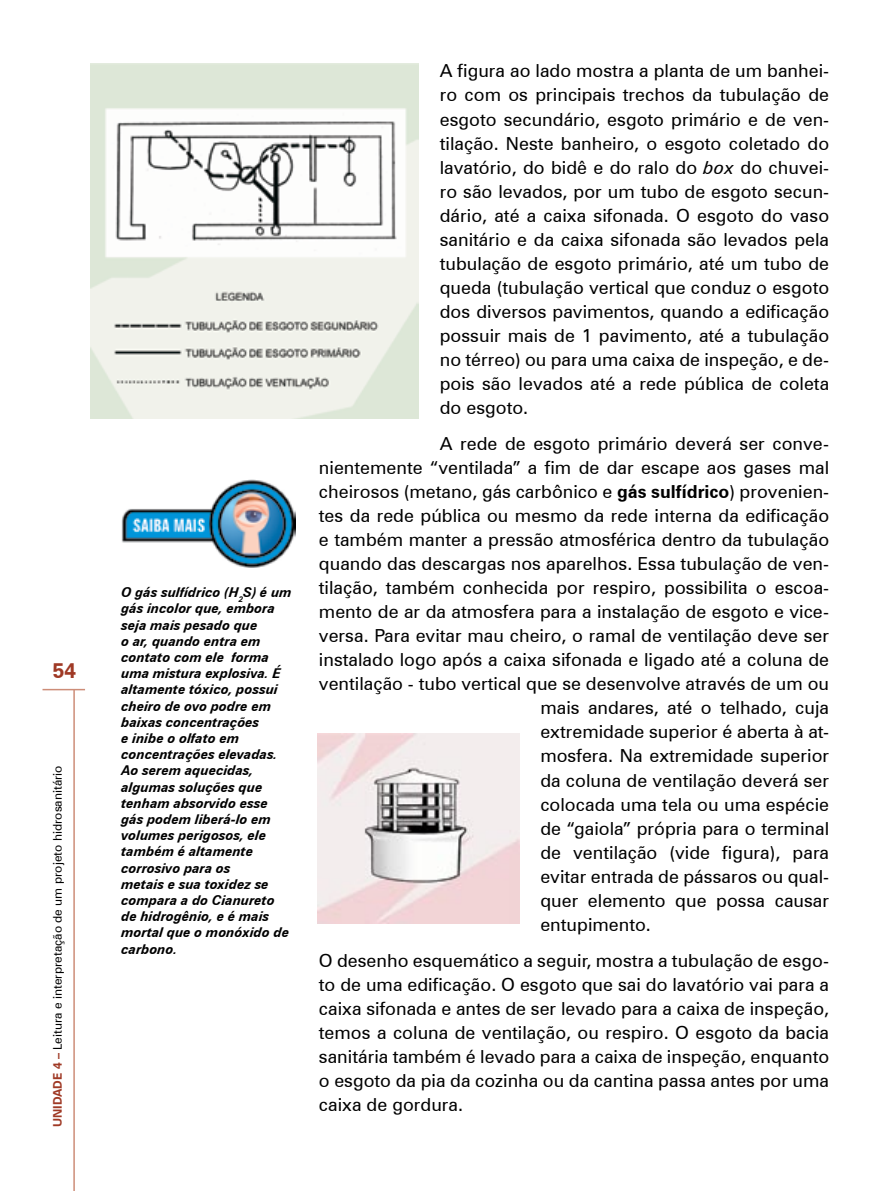
<style>
.page{position:relative;width:893px;height:1191px;background:#fff}
.page>*{position:absolute;margin:0;border:0;box-sizing:border-box;transform-origin:0 0}
.t1{font:700 21px "Zurich BT";color:#9f3925}
.t2{font:18px/24px "Zurich BT";color:#000;text-align:justify}
.t3{font:italic 700 13.5px/16.2px "Zurich BT";color:#000}
.t4{font:12px "Zurich BT";color:#000}
.s1{font-weight:700;color:#9f3925}
.s2{font-style:italic}
.s3{font-weight:700}
</style>
<div class="page">
<hr style="left:43px;top:689px;width:42px;height:1px;background:#cd8d78">
<hr style="left:73px;top:689px;width:2px;height:502px;background:#cd8d78">
<img style="left:91px;top:64px;width:327px;height:355px">
<img style="left:122px;top:480px;width:174px;height:87px">
<img style="left:318px;top:734px;width:201px;height:189px">
<p class="t1" style="left:53px;top:658px;width:25px">54</p>
<p class="t4" style="left:50px;top:1127px;width:363px;rotate:-90deg"><span class="s1">UNIDADE 4 –</span> Leitura e interpretação de um projeto hidrosanitário</p>
<p class="t3" style="left:122px;top:584px;width:172px">O gás sulfídrico (H<sub>2</sub>S) é um gás incolor que, embora seja mais pesado que<br>o ar, quando entra em contato com ele forma uma mistura explosiva. É altamente tóxico, possui cheiro de ovo podre em baixas concentrações<br>e inibe o olfato em concentrações elevadas.<br>Ao serem aquecidas, algumas soluções que tenham absorvido esse gás podem liberá-lo em volumes perigosos, ele também é altamente corrosivo para os<br>metais e sua toxidez se compara a do Cianureto de hidrogênio, e é mais mortal que o monóxido de carbono.</p>
<p class="t2" style="left:440px;top:59px;width:391px">A figura ao lado mostra a planta de um banhei&shy;ro com os principais trechos da tubulação de esgoto secundário, esgoto primário e de ven&shy;tilação. Neste banheiro, o esgoto coletado do lavatório, do bidê e do ralo do <span class="s2">box</span> do chuvei&shy;ro são levados, por um tubo de esgoto secun&shy;dário, até a caixa sifonada. O esgoto do vaso sanitário e da caixa sifonada são levados pela tubulação de esgoto primário, até um tubo de queda (tubulação vertical que conduz o esgoto dos diversos pavimentos, quando a edificação possuir mais de 1 pavimento, até a tubulação no térreo) ou para uma caixa de inspeção, e de&shy;pois são levados até a rede pública de coleta do esgoto.</p>
<p class="t2" style="left:440px;top:432px;width:391px">A rede de esgoto primário deverá ser conve-</p>
<p class="t2" style="left:319px;top:456px;width:512px">nientemente “ventilada” a fim de dar escape aos gases mal</p>
<p class="t2" style="left:319px;top:480px;width:512px">cheirosos (metano, gás carbônico e <span class="s3">gás sulfídrico</span>) provenien-</p>
<p class="t2" style="left:319px;top:504px;width:512px">tes da rede pública ou mesmo da rede interna da edificação</p>
<p class="t2" style="left:319px;top:528px;width:512px">e também manter a pressão atmosférica dentro da tubulação</p>
<p class="t2" style="left:319px;top:552px;width:512px">quando das descargas nos aparelhos. Essa tubulação de ven-</p>
<p class="t2" style="left:319px;top:576px;width:512px">tilação, também conhecida por respiro, possibilita o escoa-</p>
<p class="t2" style="left:319px;top:600px;width:512px">mento de ar da atmosfera para a instalação de esgoto e vice-</p>
<p class="t2" style="left:319px;top:624px;width:512px">versa. Para evitar mau cheiro, o ramal de ventilação deve ser</p>
<p class="t2" style="left:319px;top:648px;width:512px">instalado logo após a caixa sifonada e ligado até a coluna de</p>
<p class="t2" style="left:319px;top:672px;width:512px">ventilação - tubo vertical que se desenvolve através de um ou</p>
<p class="t2" style="left:540px;top:696px;width:290px">mais andares, até o telhado, cuja</p>
<p class="t2" style="left:540px;top:720px;width:290px">extremidade superior é aberta à at-</p>
<p class="t2" style="left:540px;top:744px;width:290px">mosfera. Na extremidade superior</p>
<p class="t2" style="left:540px;top:768px;width:290px">da coluna de ventilação deverá ser</p>
<p class="t2" style="left:540px;top:792px;width:290px">colocada uma tela ou uma espécie</p>
<p class="t2" style="left:540px;top:816px;width:290px">de “gaiola” própria para o terminal</p>
<p class="t2" style="left:540px;top:840px;width:290px">de ventilação (vide figura), para</p>
<p class="t2" style="left:540px;top:864px;width:290px">evitar entrada de pássaros ou qual-</p>
<p class="t2" style="left:540px;top:888px;width:290px">quer elemento que possa causar</p>
<p class="t2" style="left:540px;top:912px;width:112px">entupimento.</p>
<p class="t2" style="left:319px;top:948px;width:512px">O desenho esquemático a seguir, mostra a tubulação de esgo&shy;to de uma edificação. O esgoto que sai do lavatório vai para a caixa sifonada e antes de ser levado para a caixa de inspeção, temos a coluna de ventilação, ou respiro. O esgoto da bacia sanitária também é levado para a caixa de inspeção, enquanto o esgoto da pia da cozinha ou da cantina passa antes por uma caixa de gordura.</p>
</div>
